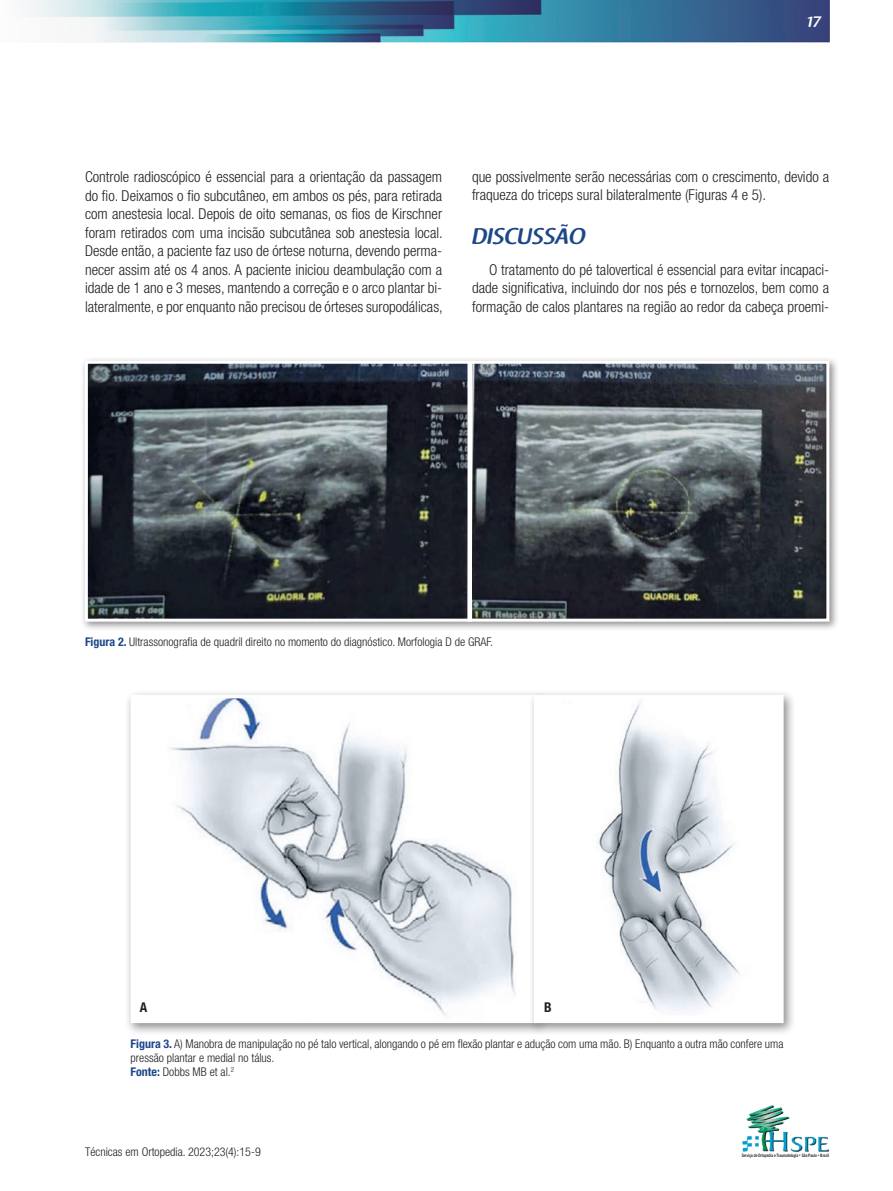
<style>
.page{position:relative;width:893px;height:1191px;background:#fff}
.page>*{position:absolute;margin:0;border:0;box-sizing:border-box;transform-origin:0 0}
.t1{font:600 22.5px "Raspoutine";color:#1c4788}
.t2{font:300 condensed 15px/18.6px "Helvetica Neue";color:#231f20;text-align:justify}
.t3{font:600 15px "Raspoutine";color:#fff}
.t4{font:700 condensed 13.5px "Helvetica Neue";color:#231f20}
.t5{font:300 condensed 12px/14px "Helvetica Neue";color:#231f20}
.t6{font:700 4.5px "News Gothic BT";color:#231f20;scale:.8 1}
.s1{font-weight:700;color:#1c4788}
</style>
<div class="page">
<img style="left:25px;top:0;width:804px;height:43px">
<img style="left:742px;top:1105px;width:87px;height:47px">
<div style="left:80px;top:356px;width:759px;height:275px;background:#231f20;opacity:.5"></div>
<img style="left:89px;top:365px;width:736px;height:252px">
<div style="left:85px;top:361px;width:744px;height:260px;border:3px solid #fff"></div>
<div style="left:467px;top:362px;width:5px;height:259px;background:#fff"></div>
<div style="left:125px;top:689px;width:425px;height:346px;background:#231f20;opacity:.5"></div>
<img style="left:135px;top:699px;width:393px;height:320px">
<div style="left:528px;top:689px;width:268px;height:346px;background:#231f20;opacity:.5"></div>
<p class="t3" style="left:806px;top:14px;width:16px">17</p>
<p class="t2" style="left:85px;top:167px;width:359px">Controle radioscópico é essencial para a orientação da passagem do fio. Deixamos o fio subcutâneo, em ambos os pés, para retirada com anestesia local. Depois de oito semanas, os fios de Kirschner foram retirados com uma incisão subcutânea sob anestesia local.<br>Desde então, a paciente faz uso de órtese noturna, devendo perma&shy;necer assim até os 4 anos. A paciente iniciou deambulação com a idade de 1 ano e 3 meses, mantendo a correção e o arco plantar bi&shy;lateralmente, e por enquanto não precisou de órteses suropodálicas,</p>
<p class="t2" style="left:472px;top:167px;width:359px">que possivelmente serão necessárias com o crescimento, devido a fraqueza do triceps sural bilateralmente (Figuras 4 e 5).</p>
<h1 class="t1" style="left:472px;top:224px;width:115px">DISCUSSÃO</h1>
<p class="t2" style="left:472px;top:261px;width:359px;text-indent:17px">O tratamento do pé talovertical é essencial para evitar incapaci&shy;dade significativa, incluindo dor nos pés e tornozelos, bem como a formação de calos plantares na região ao redor da cabeça proemi-</p>
<p class="t5" style="left:85px;top:634px;width:410px"><span class="s1">Figura 2.</span> Ultrassonografia de quadril direito no momento do diagnóstico. Morfologia D de GRAF.</p>
<p class="t4" style="left:140px;top:999px;width:9px">A</p>
<p class="t4" style="left:544px;top:999px;width:9px">B</p>
<p class="t5" style="left:131px;top:1037px;width:654px"><span class="s1">Figura 3.</span> A) Manobra de manipulação no pé talo vertical, alongando o pé em flexão plantar e adução com uma mão. B) Enquanto a outra mão confere uma pressão plantar e medial no tálus.<br><span class="s1">Fonte:</span> Dobbs MB et al.<sup>2</sup></p>
<p class="t5" style="left:85px;top:1145px;width:177px">Técnicas em Ortopedia. 2023;23(4):15-9</p>
<p class="t6" style="left:742px;top:1152px;width:111px">Serviço de Ortopedia e Traumatologia • São Paulo • Brasil</p>
</div>
